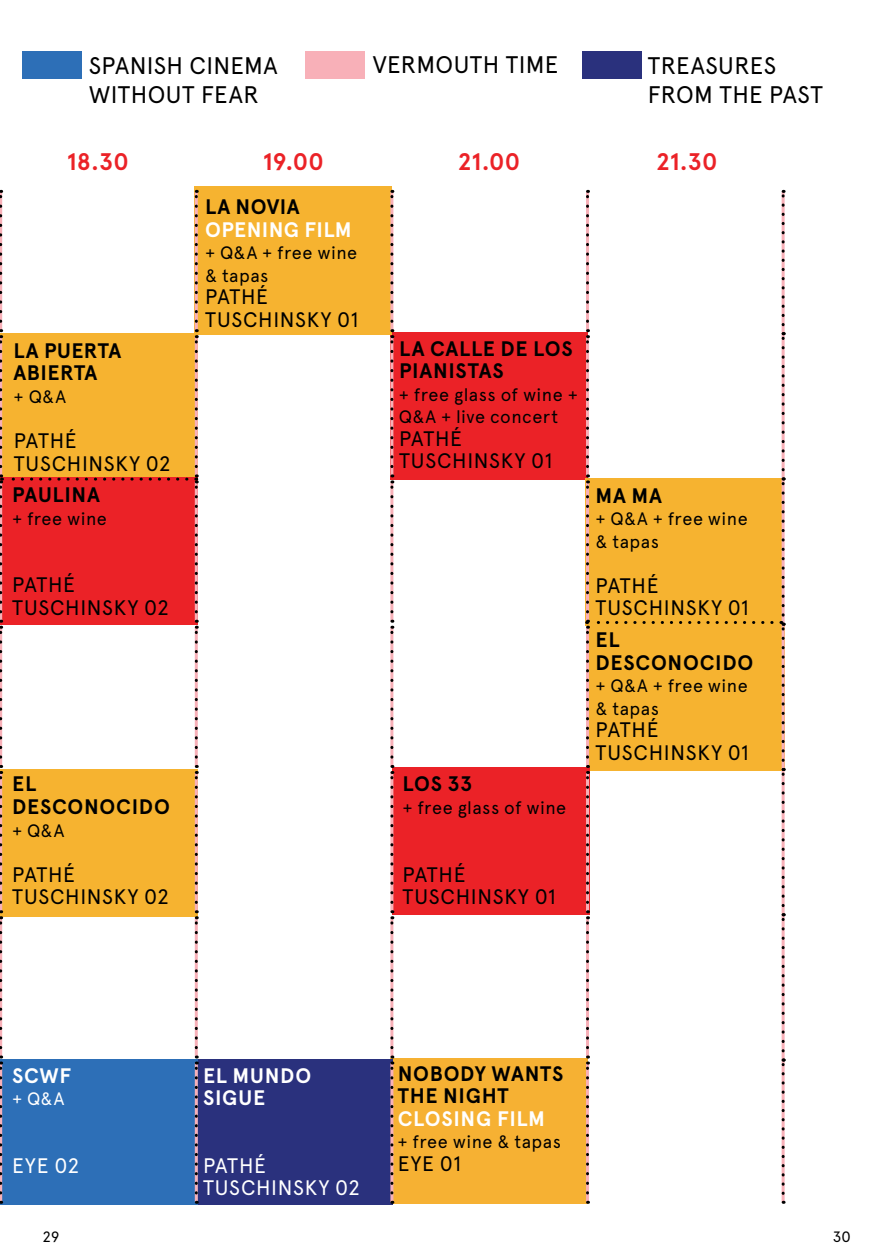
<style>
.page{position:relative;width:893px;height:1259px;background:#fff}
.page>*{position:absolute;margin:0;border:0;box-sizing:border-box;transform-origin:0 0}
.t1{font:24px/28.8px "Apercu";letter-spacing:.015em;color:#000}
.t2{font:700 24px "Apercu";color:#eb2227}
.t3{font:21px "Apercu";letter-spacing:.005em;color:#000}
.t4{font:700 21px/22.5px "Apercu";letter-spacing:.035em;color:#000}
.t5{font:700 21px/22.5px "Apercu";letter-spacing:.03em;color:#fff}
.t6{font:21px/22.5px "Apercu";letter-spacing:.03em;color:#fff}
.t7{font:18px/22.5px "Apercu";letter-spacing:.025em;color:#000}
.t8{font:18px "Apercu";color:#fff}
.t9{font:15px "Apercu";color:#000}
</style>
<div class="page">
<div style="left:391px;top:1058px;width:197px;height:146px;background:#f6b133"></div>
<div style="left:196px;top:1059px;width:197px;height:145px;background:#2a317d"></div>
<div style="left:0;top:1059px;width:197px;height:145px;background:#2d6fb7"></div>
<div style="left:0;top:333px;width:197px;height:147px;background:#f6b330"></div>
<div style="left:0;top:477px;width:197px;height:148px;background:#eb2227"></div>
<div style="left:390px;top:332px;width:198px;height:147px;background:#eb2227"></div>
<div style="left:585px;top:478px;width:197px;height:147px;background:#f6b330"></div>
<div style="left:588px;top:623px;width:196px;height:147px;background:#f6b330"></div>
<div style="left:392px;top:767px;width:197px;height:148px;background:#eb2227"></div>
<div style="left:0;top:769px;width:197px;height:147px;background:#f6b330"></div>
<div style="left:195px;top:187px;width:197px;height:148px;background:#f6b330"></div>
<hr style="left:0;top:191px;width:2px;height:140px;background:#f8b0b8">
<hr style="left:195px;top:191px;width:3px;height:140px;background:#f8b0b8">
<hr style="left:390px;top:191px;width:3px;height:140px;background:#f8b0b8">
<hr style="left:586px;top:191px;width:3px;height:140px;background:#f8b0b8">
<hr style="left:782px;top:191px;width:3px;height:143px;background:#f8b0b8">
<hr style="left:0;top:337px;width:2px;height:139px;background:#f8b0b8">
<hr style="left:195px;top:337px;width:3px;height:139px;background:#f8b0b8">
<hr style="left:390px;top:337px;width:3px;height:139px;background:#f8b0b8">
<hr style="left:586px;top:337px;width:3px;height:139px;background:#f8b0b8">
<hr style="left:782px;top:334px;width:3px;height:145px;background:#f8b0b8">
<hr style="left:0;top:482px;width:2px;height:139px;background:#f8b0b8">
<hr style="left:195px;top:482px;width:3px;height:139px;background:#f8b0b8">
<hr style="left:390px;top:482px;width:3px;height:139px;background:#f8b0b8">
<hr style="left:586px;top:482px;width:3px;height:139px;background:#f8b0b8">
<hr style="left:782px;top:479px;width:3px;height:145px;background:#f8b0b8">
<hr style="left:0;top:627px;width:2px;height:139px;background:#f8b0b8">
<hr style="left:195px;top:627px;width:3px;height:139px;background:#f8b0b8">
<hr style="left:390px;top:627px;width:3px;height:139px;background:#f8b0b8">
<hr style="left:586px;top:627px;width:3px;height:139px;background:#f8b0b8">
<hr style="left:782px;top:624px;width:3px;height:145px;background:#f8b0b8">
<hr style="left:0;top:772px;width:2px;height:139px;background:#f8b0b8">
<hr style="left:195px;top:772px;width:3px;height:139px;background:#f8b0b8">
<hr style="left:390px;top:772px;width:3px;height:139px;background:#f8b0b8">
<hr style="left:586px;top:772px;width:3px;height:139px;background:#f8b0b8">
<hr style="left:782px;top:769px;width:3px;height:145px;background:#f8b0b8">
<hr style="left:0;top:917px;width:2px;height:140px;background:#f8b0b8">
<hr style="left:195px;top:917px;width:3px;height:140px;background:#f8b0b8">
<hr style="left:390px;top:917px;width:3px;height:140px;background:#f8b0b8">
<hr style="left:586px;top:917px;width:3px;height:140px;background:#f8b0b8">
<hr style="left:782px;top:914px;width:3px;height:146px;background:#f8b0b8">
<hr style="left:0;top:1063px;width:2px;height:139px;background:#f8b0b8">
<hr style="left:195px;top:1063px;width:3px;height:139px;background:#f8b0b8">
<hr style="left:390px;top:1063px;width:3px;height:139px;background:#f8b0b8">
<hr style="left:586px;top:1063px;width:3px;height:139px;background:#f8b0b8">
<hr style="left:782px;top:1060px;width:3px;height:142px;background:#f8b0b8">
<svg style="left:0;top:190px;width:2px;height:131px"></svg>
<svg style="left:195px;top:190px;width:3px;height:131px"></svg>
<svg style="left:390px;top:190px;width:3px;height:131px"></svg>
<svg style="left:586px;top:190px;width:3px;height:131px"></svg>
<svg style="left:782px;top:190px;width:3px;height:135px"></svg>
<svg style="left:0;top:329px;width:2px;height:137px"></svg>
<svg style="left:195px;top:329px;width:3px;height:137px"></svg>
<svg style="left:390px;top:329px;width:3px;height:137px"></svg>
<svg style="left:586px;top:329px;width:3px;height:137px"></svg>
<svg style="left:782px;top:332px;width:3px;height:138px"></svg>
<svg style="left:390px;top:474px;width:3px;height:138px"></svg>
<svg style="left:586px;top:474px;width:3px;height:138px"></svg>
<svg style="left:782px;top:477px;width:3px;height:138px"></svg>
<svg style="left:0;top:620px;width:2px;height:137px"></svg>
<svg style="left:195px;top:620px;width:3px;height:137px"></svg>
<svg style="left:390px;top:620px;width:3px;height:137px"></svg>
<svg style="left:0;top:765px;width:2px;height:137px"></svg>
<svg style="left:195px;top:765px;width:3px;height:137px"></svg>
<svg style="left:390px;top:765px;width:3px;height:137px"></svg>
<svg style="left:586px;top:765px;width:3px;height:137px"></svg>
<svg style="left:782px;top:768px;width:3px;height:137px"></svg>
<svg style="left:0;top:910px;width:2px;height:137px"></svg>
<svg style="left:195px;top:910px;width:3px;height:137px"></svg>
<svg style="left:390px;top:910px;width:3px;height:137px"></svg>
<svg style="left:586px;top:910px;width:3px;height:137px"></svg>
<svg style="left:782px;top:913px;width:3px;height:138px"></svg>
<svg style="left:0;top:1055px;width:2px;height:138px"></svg>
<svg style="left:195px;top:1055px;width:3px;height:138px"></svg>
<svg style="left:390px;top:1055px;width:3px;height:138px"></svg>
<svg style="left:586px;top:1055px;width:3px;height:138px"></svg>
<svg style="left:782px;top:1058px;width:3px;height:135px"></svg>
<div style="left:22px;top:51px;width:60px;height:27px;background:#2d6fb7"></div>
<div style="left:305px;top:51px;width:59px;height:27px;background:#f8b0b8"></div>
<div style="left:583px;top:51px;width:59px;height:27px;background:#2a317d"></div>
<svg style="left:195px;top:474px;width:3px;height:138px"></svg>
<svg style="left:0;top:474px;width:187px;height:138px"></svg>
<svg style="left:781px;top:621px;width:4px;height:139px"></svg>
<svg style="left:586px;top:620px;width:186px;height:137px"></svg>
<p class="t1" style="left:89px;top:51px;width:190px">SPANISH CINEMA<br>WITHOUT FEAR</p>
<p class="t1" style="left:373px;top:50px;width:187px">VERMOUTH TIME</p>
<p class="t1" style="left:648px;top:51px;width:177px">TREASURES<br>FROM THE PAST</p>
<p class="t2" style="left:67px;top:147px;width:63px">18.30</p>
<p class="t2" style="left:263px;top:147px;width:63px">19.00</p>
<p class="t2" style="left:458px;top:147px;width:64px">21.00</p>
<p class="t2" style="left:656px;top:147px;width:63px">21.30</p>
<p class="t4" style="left:205px;top:196px;width:96px">LA NOVIA</p>
<p class="t5" style="left:205px;top:218px;width:148px">OPENING FILM</p>
<p class="t7" style="left:205px;top:242px;width:154px">+ Q&amp;A + free wine &amp; tapas</p>
<p class="t3" style="left:205px;top:284px;width:26px">Path</p>
<p class="t3" style="left:256px;top:284px;width:13px">é</p>
<p class="t3" style="left:205px;top:307px;width:26px">Tuschinsky</p>
<p class="t3" style="left:337px;top:307px;width:23px">01</p>
<p class="t4" style="left:14px;top:339px;width:109px">LA PUERTA<br>ABIERTA</p>
<p class="t7" style="left:14px;top:385px;width:54px">+ Q&amp;A</p>
<p class="t3" style="left:14px;top:428px;width:26px">Path</p>
<p class="t3" style="left:65px;top:428px;width:13px">é</p>
<p class="t3" style="left:14px;top:450px;width:26px">Tuschinsky</p>
<p class="t3" style="left:146px;top:450px;width:26px">02</p>
<p class="t4" style="left:399px;top:337px;width:175px;text-indent:101px">DE LOS<br>PIANISTAS</p>
<p class="t7" style="left:399px;top:383px;width:180px">+ free glass of wine +<br>Q&amp;A + live concert</p>
<p class="t3" style="left:399px;top:426px;width:26px">Path</p>
<p class="t3" style="left:450px;top:426px;width:13px">é</p>
<p class="t3" style="left:399px;top:448px;width:26px">Tuschinsky</p>
<p class="t3" style="left:531px;top:448px;width:23px">01</p>
<p class="t4" style="left:399px;top:337px;width:60px">LA CALLE</p>
<p class="t4" style="left:12px;top:484px;width:89px">PAULINA</p>
<p class="t7" style="left:12px;top:507px;width:97px">+ free wine</p>
<p class="t3" style="left:12px;top:572px;width:26px">Path</p>
<p class="t3" style="left:63px;top:572px;width:13px">é</p>
<p class="t3" style="left:12px;top:595px;width:26px">Tuschinsky</p>
<p class="t3" style="left:144px;top:595px;width:26px">02</p>
<p class="t4" style="left:12px;top:773px;width:159px">EL<br>DESCONOCIDO</p>
<p class="t7" style="left:12px;top:819px;width:54px">+ Q&amp;A</p>
<p class="t3" style="left:12px;top:861px;width:26px">Path</p>
<p class="t3" style="left:63px;top:861px;width:13px">é</p>
<p class="t3" style="left:12px;top:884px;width:26px">Tuschinsky</p>
<p class="t3" style="left:144px;top:884px;width:26px">02</p>
<p class="t4" style="left:403px;top:773px;width:71px">LOS 33</p>
<p class="t7" style="left:402px;top:796px;width:165px">+ free glass of wine</p>
<p class="t3" style="left:403px;top:861px;width:26px">Path</p>
<p class="t3" style="left:454px;top:861px;width:13px">é</p>
<p class="t3" style="left:403px;top:884px;width:26px">Tuschinsky</p>
<p class="t3" style="left:535px;top:884px;width:23px">01</p>
<p class="t4" style="left:596px;top:484px;width:68px">MA MA</p>
<p class="t7" style="left:595px;top:507px;width:154px">+ Q&amp;A + free wine &amp; tapas</p>
<p class="t3" style="left:596px;top:573px;width:26px">Path</p>
<p class="t3" style="left:647px;top:573px;width:13px">é</p>
<p class="t3" style="left:596px;top:595px;width:26px">Tuschinsky</p>
<p class="t3" style="left:728px;top:595px;width:23px">01</p>
<p class="t4" style="left:596px;top:629px;width:159px">EL<br>DESCONOCIDO</p>
<p class="t7" style="left:595px;top:675px;width:154px">+ Q&amp;A + free wine &amp; tapas</p>
<p class="t3" style="left:596px;top:717px;width:26px">Path</p>
<p class="t3" style="left:647px;top:717px;width:13px">é</p>
<p class="t3" style="left:596px;top:740px;width:26px">Tuschinsky</p>
<p class="t3" style="left:728px;top:740px;width:23px">01</p>
<p class="t5" style="left:12px;top:1064px;width:61px">SCWF</p>
<p class="t8" style="left:12px;top:1088px;width:54px">+ Q&amp;A</p>
<p class="t6" style="left:12px;top:1154px;width:69px">EYE 02</p>
<p class="t5" style="left:203px;top:1064px;width:110px">EL MUNDO<br>SIGUE</p>
<p class="t6" style="left:203px;top:1153px;width:159px">PATHÉ<br>TUSCHINSKY 02</p>
<p class="t4" style="left:398px;top:1062px;width:167px">NOBODY WANTS<br>THE NIGHT</p>
<p class="t5" style="left:398px;top:1107px;width:149px">CLOSING FILM</p>
<p class="t7" style="left:398px;top:1130px;width:165px">+ free wine &amp; tapas</p>
<p class="t3" style="left:398px;top:1150px;width:65px">EYE 01</p>
<p class="t9" style="left:43px;top:1227px;width:18px">29</p>
<p class="t9" style="left:833px;top:1227px;width:19px">30</p>
</div>
